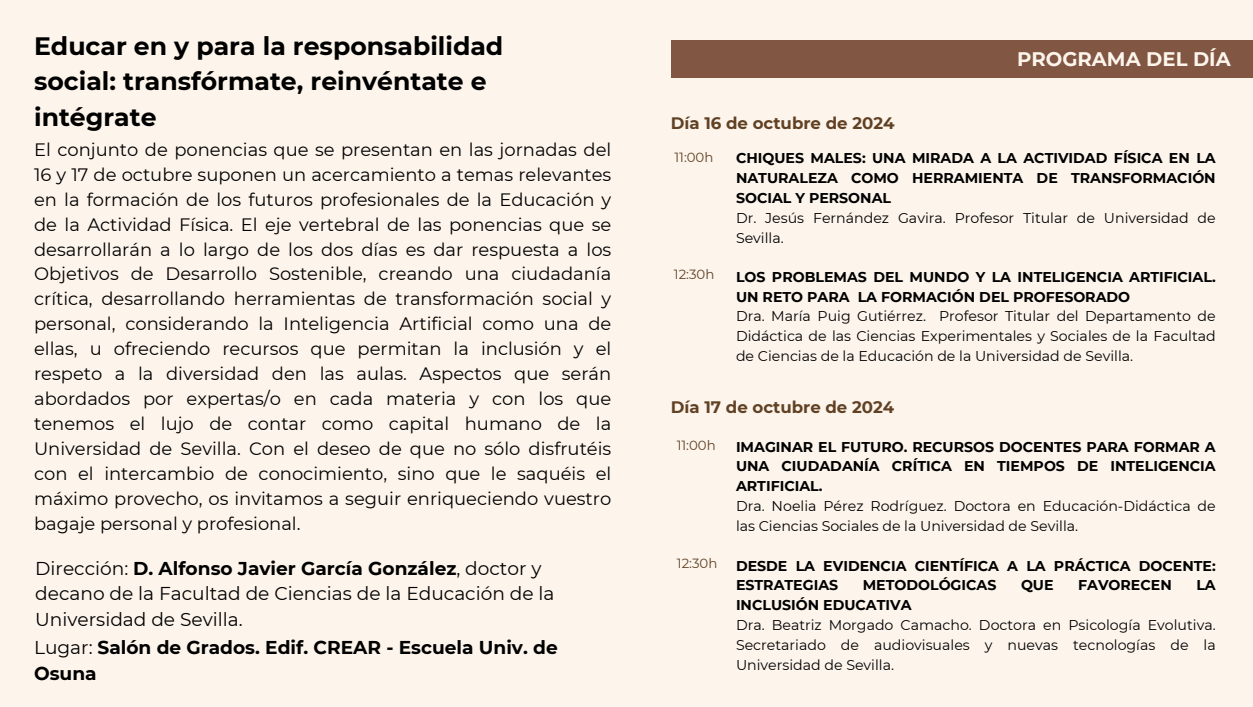
<style>
.page{position:relative;width:1253px;height:707px;background:#fff}
.page>*{position:absolute;margin:0;border:0;box-sizing:border-box;transform-origin:0 0}
.t1{font:700 25.12px/35.1px "Montserrat";color:#000}
.t2{font:700 19.64px "Montserrat";color:#fdf5ec}
.t3{font:18.56px/25.8px "Montserrat";color:#000}
.t4{font:700 18.56px/25.8px "Montserrat";color:#000}
.t5{font:17.92px/24.9px "Montserrat";color:#000;text-align:justify}
.t6{font:700 16.6px "Montserrat";color:#614124}
.t7{font:14.16px/19.8px "Montserrat";color:#000}
.t8{font:700 14.16px/19.8px "Montserrat";color:#000;text-align:justify}
.t9{font:13.28px "Montserrat";color:#614124}
.s1{font-weight:700}
.s2{font-weight:400}
</style>
<div class="page">
<div style="left:0;top:0;width:1253px;height:706px;background:#fdf5ec"></div>
<div style="left:671px;top:40px;width:582px;height:38px;background:#815642"></div>
<h3 class="t1" style="left:34px;top:29px;width:471px">Educar en y para la responsabilidad social: transfórmate, reinvéntate e intégrate</h3>
<h1 class="t5" style="left:34px;top:137px;width:579px">El conjunto de ponencias que se presentan en las jornadas del 16 y 17 de octubre suponen un acercamiento a temas relevantes en la formación de los futuros profesionales de la Educación y de la Actividad Física. El eje vertebral de las ponencias que se desarrollarán a lo largo de los dos días es dar respuesta a los Objetivos de Desarrollo Sostenible, creando una ciudadanía crítica, desarrollando herramientas de transformación social y personal, considerando la Inteligencia Artificial como una de ellas, u ofreciendo recursos que permitan la inclusión y el respeto a la diversidad den las aulas. Aspectos que serán abordados por expertas/o en cada materia y con los que tenemos el lujo de contar como capital humano de la Universidad de Sevilla. Con el deseo de que no sólo disfrutéis con el intercambio de conocimiento, sino que le saquéis el máximo provecho, os invitamos a seguir enriqueciendo vuestro bagaje personal y profesional.</h1>
<h3 class="t3" style="left:35px;top:555px;width:521px">Dirección: <span class="s1">D. Alfonso Javier García González</span>, doctor y decano de la Facultad de Ciencias de la Educación de la<br>Universidad de Sevilla.</h3>
<h2 class="t4" style="left:34px;top:634px;width:525px"><span class="s2">Lugar:</span> Salón de Grados. Edif. CREAR - Escuela Univ. de<br>Osuna</h2>
<h3 class="t2" style="left:1017px;top:46px;width:215px">PROGRAMA DEL DÍA</h3>
<h4 class="t6" style="left:671px;top:113px;width:225px">Día 16 de octubre de 2024</h4>
<p class="t9" style="left:674px;top:149px;width:41px">11:00h</p>
<p class="t8" style="left:736px;top:148px;width:481px">CHIQUES MALES: UNA MIRADA A LA ACTIVIDAD FÍSICA EN LA NATURALEZA COMO HERRAMIENTA DE TRANSFORMACIÓN SOCIAL Y PERSONAL</p>
<p class="t7" style="left:736px;top:208px;width:481px">Dr. Jesús Fernández Gavira. Profesor Titular de Universidad de<br>Sevilla.</p>
<p class="t8" style="left:736px;top:267px;width:481px">LOS PROBLEMAS DEL MUNDO Y LA INTELIGENCIA ARTIFICIAL.<br>UN RETO PARA LA FORMACIÓN DEL PROFESORADO</p>
<p class="t7" style="left:736px;top:306px;width:481px;text-align:justify">Dra. María Puig Gutiérrez. Profesor Titular del Departamento de Didáctica de las Ciencias Experimentales y Sociales de la Facultad de Ciencias de la Educación de la Universidad de Sevilla.</p>
<h4 class="t6" style="left:671px;top:396px;width:225px">Día 17 de octubre de 2024</h4>
<p class="t9" style="left:677px;top:437px;width:41px">11:00h</p>
<p class="t9" style="left:674px;top:266px;width:42px">12:30h</p>
<p class="t8" style="left:736px;top:436px;width:481px">IMAGINAR EL FUTURO. RECURSOS DOCENTES PARA FORMAR A UNA CIUDADANÍA CRÍTICA EN TIEMPOS DE INTELIGENCIA ARTIFICIAL.</p>
<p class="t7" style="left:736px;top:496px;width:481px">Dra. Noelia Pérez Rodríguez. Doctora en Educación-Didáctica de las Ciencias Sociales de la Universidad de Sevilla.</p>
<p class="t8" style="left:736px;top:555px;width:481px">DESDE LA EVIDENCIA CIENTÍFICA A LA PRÁCTICA DOCENTE:<br>ESTRATEGIAS</p>
<p class="t9" style="left:677px;top:555px;width:42px">12:30h</p>
<p class="t8" style="left:863px;top:575px;width:135px">METODOLÓGICAS</p>
<p class="t8" style="left:1021px;top:575px;width:34px">QUE</p>
<p class="t8" style="left:1078px;top:575px;width:95px">FAVORECEN</p>
<p class="t8" style="left:1196px;top:575px;width:21px">LA</p>
<p class="t8" style="left:736px;top:595px;width:177px">INCLUSIÓN EDUCATIVA</p>
<p class="t7" style="left:736px;top:615px;width:481px;text-align:justify">Dra. Beatriz Morgado Camacho. Doctora en Psicología Evolutiva.<br>Secretariado de audiovisuales y nuevas tecnologías de la Universidad de Sevilla.</p>
</div>
